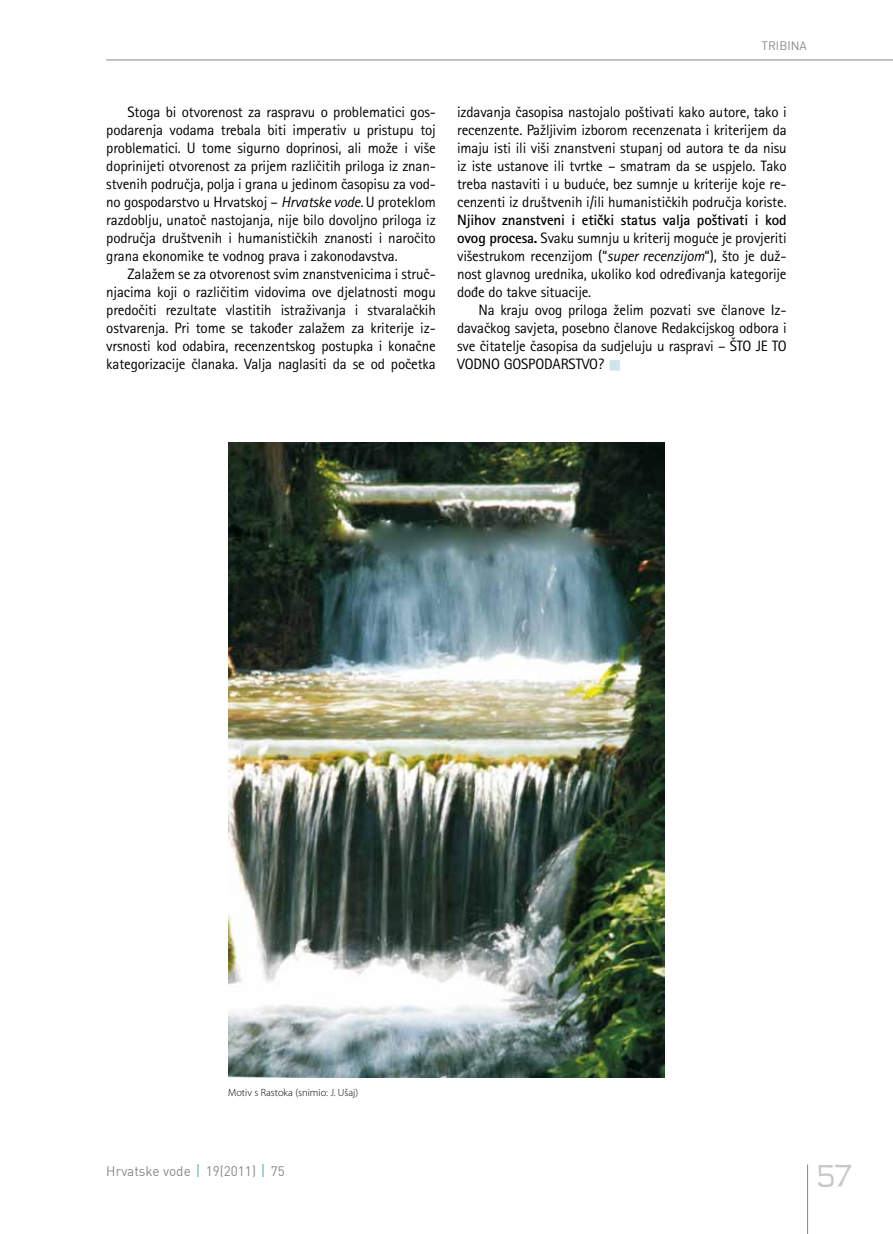
<style>
.page{position:relative;width:893px;height:1234px;background:#fff}
.page>*{position:absolute;margin:0;border:0;box-sizing:border-box;transform-origin:0 0}
.t1{font:300 36px "Teen";color:#c6c7c8}
.t2{font:15px/18px "Rotis Sans Serifklemy";letter-spacing:-.01em;color:#000;text-align:justify}
.t3{font:13.5px "DIN";color:#87888a}
.t4{font:12px "DIN";color:#87888a}
.t5{font:300 10.5px "Myriad Pro";color:#000}
.s1{font-style:italic}
.s2{font-weight:700}
.s3{color:#cbe5e9}
</style>
<div class="page">
<hr style="left:807px;top:1164px;width:1px;height:69px;background:#87888a">
<hr style="left:106px;top:60px;width:787px;height:1px;background:#87888a">
<svg style="left:198px;top:1164px;width:1px;height:12px"></svg>
<svg style="left:263px;top:1164px;width:1px;height:12px"></svg>
<img style="left:228px;top:442px;width:437px;height:635px">
<p class="t4" style="left:761px;top:37px;width:47px">TRIBINA</p>
<p class="t2" style="left:106px;top:102px;width:331px;text-indent:21px">Stoga bi otvorenost za raspravu o problematici gos&shy;podarenja vodama trebala biti imperativ u pristupu toj problematici. U tome sigurno doprinosi, ali može i više doprinijeti otvorenost za prijem različitih priloga iz znan&shy;stvenih područja, polja i grana u jedinom časopisu za vod&shy;no gospodarstvo u Hrvatskoj – <span class="s1">Hrvatske vode.</span> U proteklom razdoblju, unatoč nastojanja, nije bilo dovoljno priloga iz područja društvenih i humanističkih znanosti i naročito grana ekonomike te vodnog prava i zakonodavstva.</p>
<p class="t2" style="left:106px;top:264px;width:331px;text-indent:21px">Zalažem se za otvorenost svim znanstvenicima i struč&shy;njacima koji o različitim vidovima ove djelatnosti mogu predočiti rezultate vlastitih istraživanja i stvaralačkih ostvarenja. Pri tome se također zalažem za kriterije iz&shy;vrsnosti kod odabira, recenzentskog postupka i konačne kategorizacije članaka. Valja naglasiti da se od početka</p>
<p class="t2" style="left:457px;top:102px;width:331px">izdavanja časopisa nastojalo poštivati kako autore, tako i recenzente. Pažljivim izborom recenzenata i kriterijem da imaju isti ili viši znanstveni stupanj od autora te da nisu iz iste ustanove ili tvrtke – smatram da se uspjelo. Tako treba nastaviti i u buduće, bez sumnje u kriterije koje re&shy;cenzenti iz društvenih i/ili humanističkih područja koriste.</p>
<p class="t2" style="left:457px;top:210px;width:331px"><span class="s2">Njihov znanstveni i etički status valja poštivati i kod ovog procesa.</span> Svaku sumnju u kriterij moguće je provjeriti višestrukom recenzijom (“<span class="s1">super recenzijom</span>“), što je duž&shy;nost glavnog urednika, ukoliko kod određivanja kategorije dođe do takve situacije.</p>
<p class="t2" style="left:457px;top:300px;width:331px;text-indent:21px">Na kraju ovog priloga želim pozvati sve članove Iz&shy;davačkog savjeta, posebno članove Redakcijskog odbora i sve čitatelje časopisa da sudjeluju u raspravi – ŠTO JE TO VODNO GOSPODARSTVO? <span class="s3">■</span></p>
<p class="t5" style="left:228px;top:1085px;width:132px">Motiv s Rastoka (snimio: J. Ušaj)</p>
<p class="t3" style="left:106px;top:1161px;width:180px">Hrvatske vode 19(2011) 75</p>
<h1 class="t1" style="left:816px;top:1156px;width:37px">57</h1>
</div>
